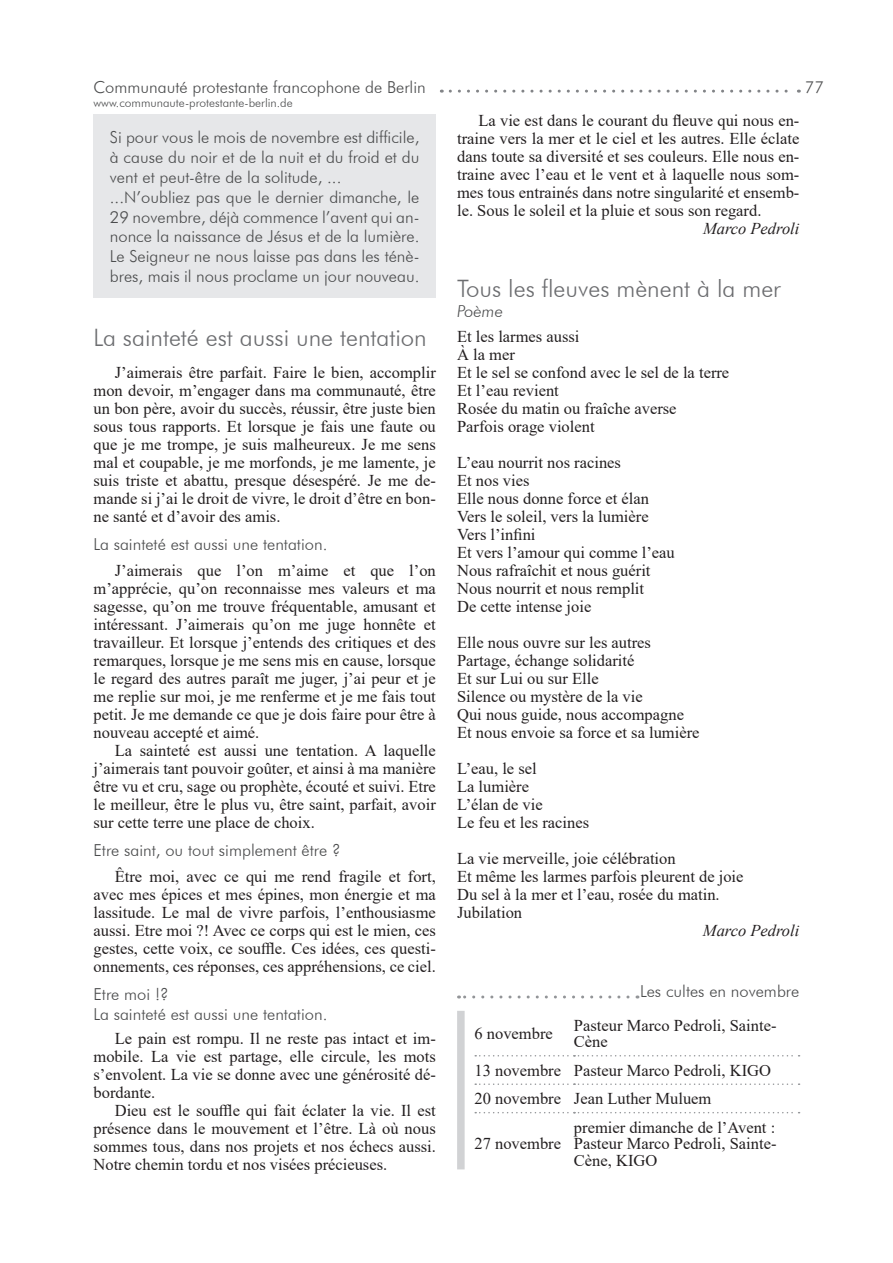
<style>
.page{position:relative;width:893px;height:1263px;background:#fff}
.page>*{position:absolute;margin:0;border:0;box-sizing:border-box;transform-origin:0 0}
.Huki_Head_groß{font:300 24px "Futura BT";color:#6c6d70}
.Huki_normaler_Fliest{font:16.5px/18px "Times New Roman";color:#231f20;text-align:justify}
.Fliestext_Kasten{font:16.5px "Times New Roman";color:#231f20}
.Huki_Head_klein{font:300 16.5px/19.8px "Futura BT";color:#4b4c4d;text-align:justify}
.Huki_normaler_Fliest-2{font:italic 16.5px "Times New Roman";color:#231f20}
.Fliestext_Kasten-2{font:italic 16.5px "Times New Roman";color:#231f20}
.Huki_Head_klein-2{font:italic 300 16.5px "Futura BT";color:#4b4c4d}
.Huki_Head_klein-3{font:300 12px "Futura BT";color:#4b4c4d}
</style>
<div class="page">
<svg style="left:450px;top:90px;width:349px;height:3px"></svg>
<div style="left:94px;top:115px;width:342px;height:183px;background:#e6e7e9"></div>
<svg style="left:458px;top:995px;width:170px;height:3px"></svg>
<div style="left:457px;top:1011px;width:8px;height:158px;background:#d1d2d4"></div>
<svg style="left:475px;top:1055px;width:325px;height:1px"></svg>
<svg style="left:475px;top:1083px;width:325px;height:2px"></svg>
<svg style="left:475px;top:1112px;width:325px;height:1px"></svg>
<p class="Huki_Head_klein" style="left:94px;top:77px;width:334px">Communauté protestante francophone de Berlin</p>
<p class="Huki_Head_klein-3" style="left:94px;top:95px;width:201px">www.communaute-protestante-berlin.de</p>
<p class="Huki_Head_klein" style="left:110px;top:127px;width:311px">Si pour vous le mois de novembre est difficile, à cause du noir et de la nuit et du froid et du vent et peut-être de la solitude, ...</p>
<p class="Huki_Head_klein" style="left:110px;top:187px;width:311px">...N’oubliez pas que le dernier dimanche, le 29 novembre, déjà commence l’avent qui an&shy;nonce la naissance de Jésus et de la lumière.</p>
<p class="Huki_Head_klein" style="left:110px;top:246px;width:311px">Le Seigneur ne nous laisse pas dans les ténè&shy;bres, mais il nous proclame un jour nouveau.</p>
<p class="Huki_Head_groß" style="left:94px;top:323px;width:335px">La sainteté est aussi une tentation</p>
<p class="Huki_normaler_Fliest" style="left:94px;top:363px;width:344px;text-indent:21px">J’aimerais être parfait. Faire le bien, accomplir mon devoir, m’engager dans ma communauté, être un bon père, avoir du succès, réussir, être juste bien sous tous rapports. Et lorsque je fais une faute ou que je me trompe, je suis malheureux. Je me sens mal et coupable, je me morfonds, je me lamente, je suis triste et abattu, presque désespéré. Je me de&shy;mande si j’ai le droit de vivre, le droit d’être en bon&shy;ne santé et d’avoir des amis.</p>
<p class="Huki_Head_klein" style="left:94px;top:534px;width:235px">La sainteté est aussi une tentation.</p>
<p class="Huki_normaler_Fliest" style="left:94px;top:561px;width:344px;text-indent:21px">J’aimerais que l’on m’aime et que l’on m’apprécie, qu’on reconnaisse mes valeurs et ma sagesse, qu’on me trouve fréquentable, amusant et intéressant. J’aimerais qu’on me juge honnête et travailleur. Et lorsque j’entends des critiques et des remarques, lorsque je me sens mis en cause, lorsque le regard des autres paraît me juger, j’ai peur et je me replie sur moi, je me renferme et je me fais tout petit. Je me demande ce que je dois faire pour être à nouveau accepté et aimé.</p>
<p class="Huki_normaler_Fliest" style="left:94px;top:741px;width:344px;text-indent:21px">La sainteté est aussi une tentation. A laquelle j’aimerais tant pouvoir goûter, et ainsi à ma manière être vu et cru, sage ou prophète, écouté et suivi. Etre le meilleur, être le plus vu, être saint, parfait, avoir sur cette terre une place de choix.</p>
<p class="Huki_Head_klein" style="left:94px;top:840px;width:249px">Etre saint, ou tout simplement être ?</p>
<p class="Huki_normaler_Fliest" style="left:94px;top:867px;width:344px;text-indent:21px">Être moi, avec ce qui me rend fragile et fort, avec mes épices et mes épines, mon énergie et ma lassitude. Le mal de vivre parfois, l’enthousiasme aussi. Etre moi ?! Avec ce corps qui est le mien, ces gestes, cette voix, ce souffle. Ces idées, ces questi&shy;onnements, ces réponses, ces appréhensions, ce ciel.</p>
<p class="Huki_Head_klein" style="left:94px;top:984px;width:77px">Etre moi !?</p>
<p class="Huki_Head_klein" style="left:94px;top:1004px;width:235px">La sainteté est aussi une tentation.</p>
<p class="Huki_normaler_Fliest" style="left:94px;top:1029px;width:344px;text-indent:21px">Le pain est rompu. Il ne reste pas intact et im&shy;mobile. La vie est partage, elle circule, les mots s’envolent. La vie se donne avec une générosité dé&shy;bordante.</p>
<p class="Huki_normaler_Fliest" style="left:94px;top:1101px;width:344px;text-indent:21px">Dieu est le souffle qui fait éclater la vie. Il est présence dans le mouvement et l’être. Là où nous sommes tous, dans nos projets et nos échecs aussi.<br>Notre chemin tordu et nos visées précieuses.</p>
<p class="Huki_Head_klein" style="left:805px;top:77px;width:21px">77</p>
<p class="Huki_normaler_Fliest" style="left:457px;top:111px;width:344px;text-indent:21px">La vie est dans le courant du fleuve qui nous en&shy;traine vers la mer et le ciel et les autres. Elle éclate dans toute sa diversité et ses couleurs. Elle nous en&shy;traine avec l’eau et le vent et à laquelle nous som&shy;mes tous entrainés dans notre singularité et ensemb&shy;le. Sous le soleil et la pluie et sous son regard.</p>
<p class="Huki_normaler_Fliest-2" style="left:703px;top:217px;width:98px">Marco Pedroli</p>
<p class="Huki_Head_groß" style="left:457px;top:274px;width:325px">Tous les fleuves mènent à la mer</p>
<p class="Huki_Head_klein-2" style="left:457px;top:301px;width:48px">Poème</p>
<p class="Fliestext_Kasten" style="left:457px;top:325px;width:124px">Et les larmes aussi</p>
<p class="Fliestext_Kasten" style="left:457px;top:343px;width:59px">À la mer</p>
<p class="Fliestext_Kasten" style="left:457px;top:361px;width:274px">Et le sel se confond avec le sel de la terre</p>
<p class="Fliestext_Kasten" style="left:457px;top:379px;width:103px">Et l’eau revient</p>
<p class="Fliestext_Kasten" style="left:457px;top:397px;width:221px">Rosée du matin ou fraîche averse</p>
<p class="Fliestext_Kasten" style="left:457px;top:415px;width:139px">Parfois orage violent</p>
<p class="Fliestext_Kasten" style="left:457px;top:451px;width:165px">L’eau nourrit nos racines</p>
<p class="Fliestext_Kasten" style="left:457px;top:469px;width:74px">Et nos vies</p>
<p class="Fliestext_Kasten" style="left:457px;top:487px;width:193px">Elle nous donne force et élan</p>
<p class="Fliestext_Kasten" style="left:457px;top:505px;width:193px">Vers le soleil, vers la lumière</p>
<p class="Fliestext_Kasten" style="left:457px;top:523px;width:80px">Vers l’infini</p>
<p class="Fliestext_Kasten" style="left:457px;top:541px;width:219px">Et vers l’amour qui comme l’eau</p>
<p class="Fliestext_Kasten" style="left:457px;top:559px;width:195px">Nous rafraîchit et nous guérit</p>
<p class="Fliestext_Kasten" style="left:457px;top:577px;width:188px">Nous nourrit et nous remplit</p>
<p class="Fliestext_Kasten" style="left:457px;top:595px;width:136px">De cette intense joie</p>
<p class="Fliestext_Kasten" style="left:457px;top:631px;width:195px">Elle nous ouvre sur les autres</p>
<p class="Fliestext_Kasten" style="left:457px;top:649px;width:179px">Partage, échange solidarité</p>
<p class="Fliestext_Kasten" style="left:457px;top:667px;width:143px">Et sur Lui ou sur Elle</p>
<p class="Fliestext_Kasten" style="left:457px;top:685px;width:187px">Silence ou mystère de la vie</p>
<p class="Fliestext_Kasten" style="left:457px;top:703px;width:228px">Qui nous guide, nous accompagne</p>
<p class="Fliestext_Kasten" style="left:457px;top:721px;width:244px">Et nous envoie sa force et sa lumière</p>
<p class="Fliestext_Kasten" style="left:457px;top:757px;width:81px">L’eau, le sel</p>
<p class="Fliestext_Kasten" style="left:457px;top:775px;width:73px">La lumière</p>
<p class="Fliestext_Kasten" style="left:457px;top:793px;width:87px">L’élan de vie</p>
<p class="Fliestext_Kasten" style="left:457px;top:811px;width:133px">Le feu et les racines</p>
<p class="Fliestext_Kasten" style="left:457px;top:847px;width:220px">La vie merveille, joie célébration</p>
<p class="Fliestext_Kasten" style="left:457px;top:865px;width:288px">Et même les larmes parfois pleurent de joie</p>
<p class="Fliestext_Kasten" style="left:457px;top:883px;width:264px">Du sel à la mer et l’eau, rosée du matin.</p>
<p class="Fliestext_Kasten" style="left:457px;top:901px;width:67px">Jubilation</p>
<p class="Fliestext_Kasten-2" style="left:703px;top:919px;width:98px">Marco Pedroli</p>
<p class="Huki_Head_klein" style="left:640px;top:981px;width:161px">Les cultes en novembre</p>
<p class="Fliestext_Kasten" style="left:474px;top:1022px;width:80px">6 novembre</p>
<p class="Huki_normaler_Fliest" style="left:574px;top:1016px;width:204px;line-height:16.5px">Pasteur Marco Pedroli, Sainte-<br>Cène</p>
<p class="Fliestext_Kasten" style="left:474px;top:1058px;width:88px">13 novembre</p>
<p class="Fliestext_Kasten" style="left:574px;top:1058px;width:199px">Pasteur Marco Pedroli, KIGO</p>
<p class="Fliestext_Kasten" style="left:474px;top:1087px;width:88px">20 novembre</p>
<p class="Fliestext_Kasten" style="left:574px;top:1087px;width:139px">Jean Luther Muluem</p>
<p class="Fliestext_Kasten" style="left:474px;top:1132px;width:88px">27 novembre</p>
<p class="Huki_normaler_Fliest" style="left:574px;top:1118px;width:204px;line-height:16.5px">premier dimanche de l’Avent :<br>Pasteur Marco Pedroli, Sainte-Cène, KIGO</p>
</div>
